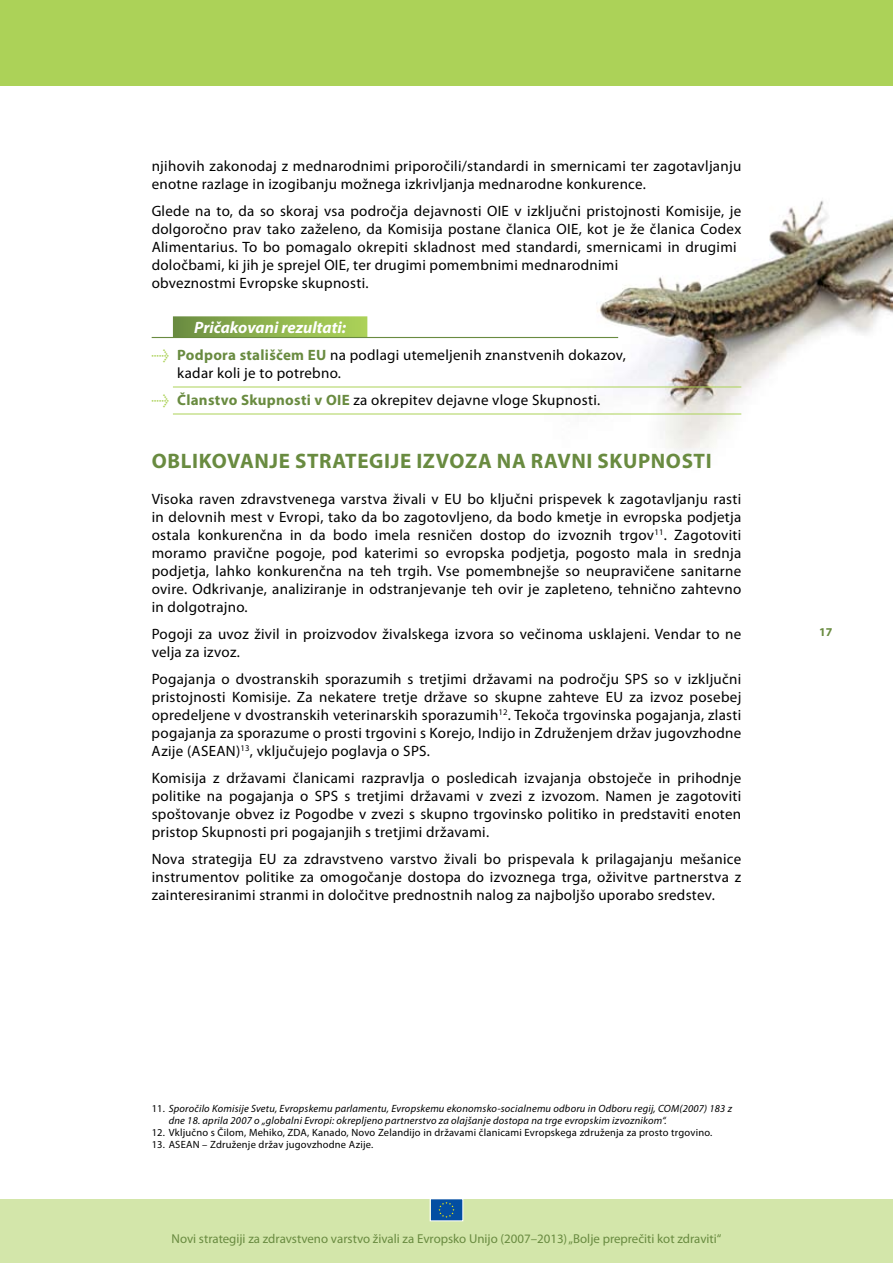
<style>
.page{position:relative;width:893px;height:1263px;background:#fff}
.page>*{position:absolute;margin:0;border:0;box-sizing:border-box;transform-origin:0 0}
.t1{font:700 21px "Myriad Pro";letter-spacing:.03em;color:#698b40}
.t2{font:italic 700 16.5px "Myriad Pro";color:#fff}
.t3{font:15px/18px "Myriad Pro";letter-spacing:.02em;color:#000}
.t4{font:12.9px "Myriad Pro";color:#698b40}
.t5{font:700 12px "Myriad Pro";color:#698b40}
.t6{font:italic 10.5px/12px "Myriad Pro";letter-spacing:.02em;color:#000}
.t7{font:10.5px "Myriad Pro";letter-spacing:.02em;color:#000}
.s1{font-family:"Meta Pro";color:#acd258}
.s2{font-weight:700;color:#698b40}
.s3{font-style:normal}
</style>
<div class="page">
<img style="left:488px;top:200px;width:405px;height:253px">
<div style="left:173px;top:316px;width:194px;height:21px;background:linear-gradient(to right,#6c8f43,#afd55a)"></div>
<hr style="left:152px;top:337px;width:466px;height:1px;background:#698b40">
<hr style="left:173px;top:387px;width:568px;height:1px;background:#acd258">
<hr style="left:173px;top:414px;width:568px;height:1px;background:#acd258">
<div style="left:0;top:1199px;width:893px;height:64px;background:#d3e6aa"></div>
<svg style="left:429px;top:1199px;width:35px;height:22px"></svg>
<div style="left:0;top:0;width:893px;height:85px;background:#acd258"></div>
<p class="t3" style="left:152px;top:157px;width:591px">njihovih zakonodaj z mednarodnimi priporočili/standardi in smernicami ter zagotavljanju enotne razlage in izogibanju možnega izkrivljanja mednarodne konkurence.</p>
<p class="t3" style="left:152px;top:202px;width:591px">Glede na to, da so skoraj vsa področja dejavnosti OIE v izključni pristojnosti Komisije, je dolgoročno prav tako zaželeno, da Komisija postane članica OIE, kot je že članica Codex Alimentarius. To bo pomagalo okrepiti skladnost med standardi, smernicami in drugimi določbami, ki jih je sprejel OIE, ter drugimi pomembnimi mednarodnimi<br>obveznostmi Evropske skupnosti.</p>
<p class="t2" style="left:194px;top:317px;width:153px">Pričakovani rezultati:</p>
<p class="t3" style="left:177px;top:346px;width:450px;text-indent:-25px"><span class="s1">→</span> <span class="s2">PODPORA STALIŠČEM EU</span> na podlagi utemeljenih znanstvenih dokazov, kadar koli je to potrebno.</p>
<p class="t3" style="left:152px;top:391px;width:450px"><span class="s1">→</span> <span class="s2">ČLANSTVO SKUPNOSTI V OI E</span> za okrepitev dejavne vloge Skupnosti.</p>
<h1 class="t1" style="left:152px;top:447px;width:90px">OBLIKOVAN</h1>
<h1 class="t1" style="left:270px;top:447px;width:289px">JE STRATEGIJE IZVOZA NA RAVN</h1>
<h1 class="t1" style="left:586px;top:447px;width:38px">I SKUPN</h1>
<h1 class="t1" style="left:666px;top:447px;width:47px">OSTI</h1>
<p class="t3" style="left:152px;top:490px;width:591px;text-align:justify">Visoka raven zdravstvenega varstva živali v EU bo ključni prispevek k zagotavljanju rasti in delovnih mest v Evropi, tako da bo zagotovljeno, da bodo kmetje in evropska podjetja ostala konkurenčna in da bodo imela resničen dostop do izvoznih trgov<sup>11</sup>. Zagotoviti moramo pravične pogoje, pod katerimi so evropska podjetja, pogosto mala in srednja podjetja, lahko konkurenčna na teh trgih. Vse pomembnejše so neupravičene sanitarne ovire. Odkrivanje, analiziranje in odstranjevanje teh ovir je zapleteno, tehnično zahtevno in dolgotrajno.</p>
<p class="t3" style="left:152px;top:625px;width:591px">Pogoji za uvoz živil in proizvodov živalskega izvora so večinoma usklajeni. Vendar to ne velja za izvoz.</p>
<p class="t3" style="left:152px;top:670px;width:591px;text-align:justify">Pogajanja o dvostranskih sporazumih s tretjimi državami na področju SPS so v izključni pristojnosti Komisije. Za nekatere tretje države so skupne zahteve EU za izvoz posebej opredeljene v dvostranskih veterinarskih sporazumih<sup>12</sup>. Tekoča trgovinska pogajanja, zlasti pogajanja za sporazume o prosti trgovini s Korejo, Indijo in Združenjem držav jugovzhodne Azije (ASEAN)<sup>13</sup>, vključujejo poglavja o SPS.</p>
<p class="t3" style="left:152px;top:769px;width:591px;text-align:justify">Komisija z državami članicami razpravlja o posledicah izvajanja obstoječe in prihodnje politike na pogajanja o SPS s tretjimi državami v zvezi z izvozom. Namen je zagotoviti spoštovanje obvez iz Pogodbe v zvezi s skupno trgovinsko politiko in predstaviti enoten pristop Skupnosti pri pogajanjih s tretjimi državami.</p>
<p class="t3" style="left:152px;top:850px;width:591px;text-align:justify">Nova strategija EU za zdravstveno varstvo živali bo prispevala k prilagajanju mešanice instrumentov politike za omogočanje dostopa do izvoznega trga, oživitve partnerstva z zainteresiranimi stranmi in določitve prednostnih nalog za najboljšo uporabo sredstev.</p>
<p class="t5" style="left:819px;top:624px;width:15px">17</p>
<p class="t6" style="left:169px;top:1102px;width:565px;text-indent:-17px"><span class="s3">11.</span> Sporočilo Komisije Svetu, Evropskemu parlamentu, Evropskemu ekonomsko-socialnemu odboru in Odboru regij, COM(2007) 183 z dne 18. aprila 2007 o „globalni Evropi: okrepljeno partnerstvo za olajšanje dostopa na trge evropskim izvoznikom“.</p>
<p class="t7" style="left:152px;top:1126px;width:562px">12. Vključno s Čilom, Mehiko, ZDA, Kanado, Novo Zelandijo in državami članicami Evropskega združenja za prosto trgovino.</p>
<p class="t7" style="left:152px;top:1138px;width:223px">13. ASEAN – Združenje držav jugovzhodne Azije.</p>
<p class="t4" style="left:172px;top:1230px;width:551px">Novi strategiji za zdravstveno varstvo živali za Evropsko Unijo (2007–2013) „Bolje preprečiti kot zdraviti“</p>
</div>
